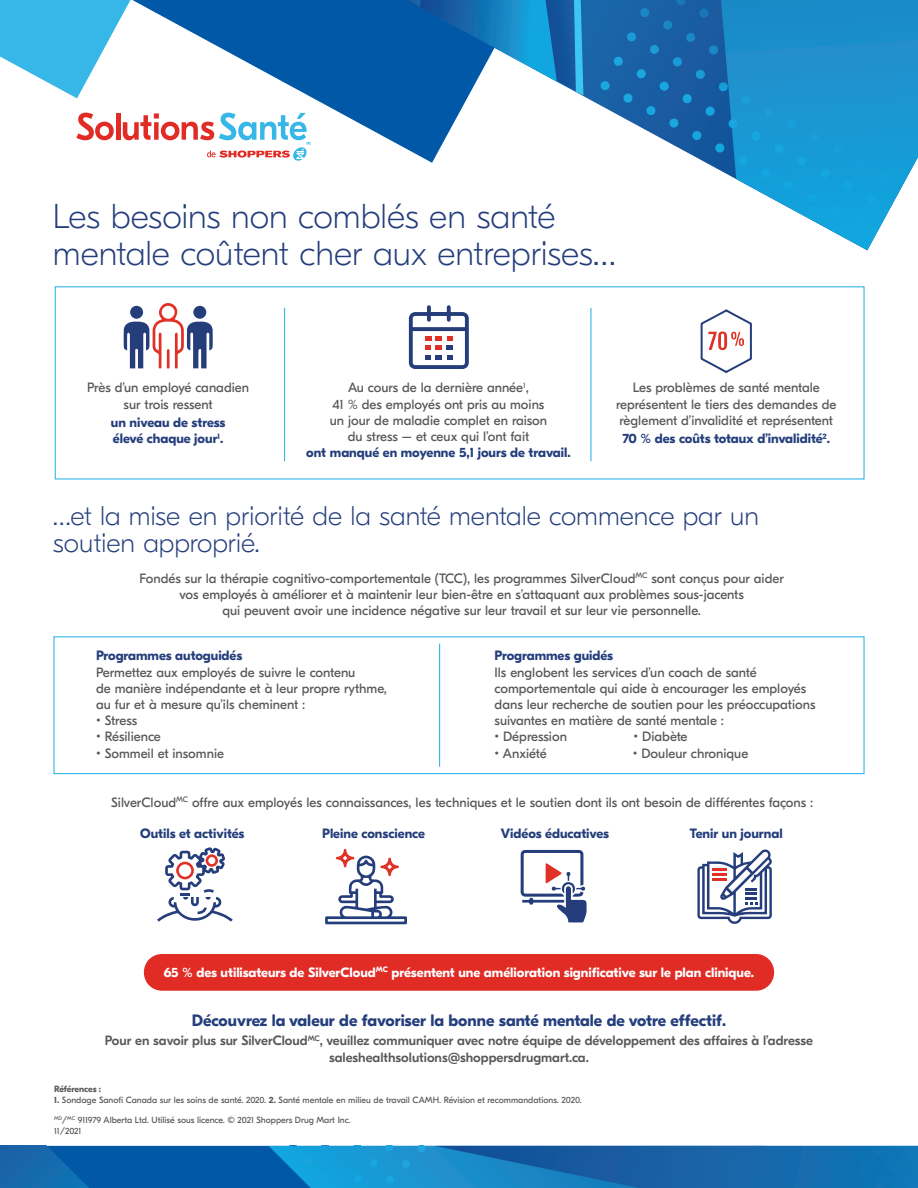
<style>
.page{position:relative;width:918px;height:1188px;background:#fff}
.page>*{position:absolute;margin:0;border:0;box-sizing:border-box;transform-origin:0 0}
.t1{font:100 34.5px/37.5px "GT Eesti Display";color:#243e7c}
.t2{font:100 27px/27px "GT Eesti Display";color:#243e7c}
.t3{font:700 16.5px "GT Eesti Display";color:#243e7c}
.t4{font:13.5px/16.2px "GT Eesti Display";color:#57585a;text-align:center}
.t5{font:700 13.5px/16.2px "GT Eesti Display";color:#243e7c}
.t6{font:500 13.5px/16.2px "GT Eesti Display";color:#57585a;text-align:center}
.t7{font:700 13.5px "GT Eesti Display";color:#fff}
.t8{font:9px "GT Eesti Display";color:#57585a}
.t9{font:700 9px "GT Eesti Display";letter-spacing:-.01em;color:#57585a}
.s1{font-weight:700;color:#243e7c}
.s2{font-weight:700}
</style>
<div class="page">
<div style="left:53px;top:636px;width:812px;height:138px;border:1px solid #37b6e8"></div>
<div style="left:55px;top:286px;width:810px;height:194px;border:1px solid #37b6e8"></div>
<svg style="left:132px;top:0;width:274px;height:149px;fill:#0158a6"></svg>
<svg style="left:0;top:0;width:130px;height:98px"></svg>
<svg style="left:406px;top:0;width:315px;height:171px"></svg>
<svg style="left:406px;top:0;width:177px;height:95px"></svg>
<svg style="left:721px;top:0;width:197px;height:250px"></svg>
<svg style="left:76px;top:113px;width:38px;height:27px"></svg>
<hr style="left:116px;top:113px;width:4px;height:27px;background:#e12c26">
<svg style="left:123px;top:113px;width:188px;height:48px"></svg>
<svg style="left:0;top:1146px;width:918px;height:42px;background:#116eb2"></svg>
<hr style="left:284px;top:308px;width:1px;height:153px;background:#37b6e8">
<hr style="left:590px;top:308px;width:2px;height:153px;background:#37b6e8">
<hr style="left:439px;top:644px;width:1px;height:123px;background:#37b6e8">
<svg style="left:124px;top:303px;width:89px;height:65px"></svg>
<svg style="left:409px;top:305px;width:60px;height:64px"></svg>
<svg style="left:701px;top:309px;width:51px;height:64px"></svg>
<svg style="left:157px;top:847px;width:76px;height:75px"></svg>
<svg style="left:325px;top:849px;width:82px;height:75px"></svg>
<svg style="left:521px;top:850px;width:66px;height:72px"></svg>
<svg style="left:697px;top:849px;width:75px;height:75px"></svg>
<div style="left:144px;top:954px;width:630px;height:37px;background:#e12c26;border-radius:18px"></div>
<p class="t1" style="left:53px;top:198px;width:565px">Les besoins non comblés en santé mentale coûtent cher aux entreprises…</p>
<p class="t4" style="left:87px;top:380px;width:163px">Près d’un employé canadien sur trois ressent</p>
<p class="t5" style="left:111px;top:415px;width:116px">un niveau de stress élevé chaque jour<sup>1</sup>.</p>
<p class="t4" style="left:306px;top:380px;width:266px">Au cours de la dernière année<sup>1</sup>,<br>41 % des employés ont pris au moins<br>un jour de maladie complet en raison<br>du stress – et ceux qui l’ont fait<br><span class="s1">ont manqué en moyenne 5,1 jours de travail.</span></p>
<p class="t4" style="left:616px;top:380px;width:222px">Les problèmes de santé mentale représentent le tiers des demandes de règlement d’invalidité et représentent</p>
<p class="t5" style="left:622px;top:431px;width:209px">70 % des coûts totaux d’invalidité<sup>2</sup>.</p>
<p class="t2" style="left:53px;top:502px;width:708px">…et la mise en priorité de la santé mentale commence par un soutien approprié.</p>
<p class="t4" style="left:140px;top:570px;width:646px">Fondés sur la thérapie cognitivo-comportementale (TCC), les programmes SilverCloud<sup>MC</sup> sont conçus pour aider vos employés à améliorer et à maintenir leur bien-être en s’attaquant aux problèmes sous-jacents<br>qui peuvent avoir une incidence négative sur leur travail et sur leur vie personnelle.</p>
<p class="t5" style="left:96px;top:648px;width:148px">Programmes autoguidés</p>
<p class="t4" style="left:96px;top:664px;width:292px;text-align:left">Permettez aux employés de suivre le contenu<br>de manière indépendante et à leur propre rythme, au fur et à mesure qu’ils cheminent :</p>
<p class="t4" style="left:96px;top:713px;width:43px">• Stress</p>
<p class="t4" style="left:96px;top:729px;width:66px">• Résilience</p>
<p class="t4" style="left:96px;top:745px;width:130px">• Sommeil et insomnie</p>
<p class="t5" style="left:495px;top:648px;width:120px">Programmes guidés</p>
<p class="t4" style="left:495px;top:664px;width:322px;text-align:left">Ils englobent les services d’un coach de santé comportementale qui aide à encourager les employés dans leur recherche de soutien pour les préoccupations suivantes en matière de santé mentale :</p>
<p class="t4" style="left:495px;top:729px;width:74px">• Dépression</p>
<p class="t4" style="left:634px;top:729px;width:56px">• Diabète</p>
<p class="t4" style="left:495px;top:745px;width:54px">• Anxiété</p>
<p class="t4" style="left:633px;top:745px;width:117px">• Douleur chronique</p>
<p class="t4" style="left:111px;top:794px;width:704px">SilverCloud<sup>MC</sup> offre aux employés les connaissances, les techniques et le soutien dont ils ont besoin de différentes façons :</p>
<p class="t5" style="left:140px;top:825px;width:106px">Outils et activités</p>
<p class="t5" style="left:322px;top:825px;width:104px">Pleine conscience</p>
<p class="t5" style="left:501px;top:825px;width:110px">Vidéos éducatives</p>
<p class="t5" style="left:690px;top:825px;width:94px">Tenir un journal</p>
<p class="t7" style="left:164px;top:965px;width:592px">65 % des utilisateurs de SilverCloud<sup>MC</sup> présentent une amélioration significative sur le plan clinique.</p>
<p class="t3" style="left:192px;top:1011px;width:536px">Découvrez la valeur de favoriser la bonne santé mentale de votre effectif.</p>
<p class="t6" style="left:105px;top:1033px;width:710px">Pour en savoir plus sur SilverCloud<sup>MC</sup>, veuillez communiquer avec notre équipe de développement des affaires à l’adresse saleshealthsolutions@shoppersdrugmart.ca.</p>
<p class="t9" style="left:54px;top:1084px;width:49px">Références :</p>
<p class="t8" style="left:54px;top:1095px;width:529px"><span class="s2">1.</span> Sondage Sanofi Canada sur les soins de santé. 2020. <span class="s2">2.</span> Santé mentale en milieu de travail CAMH. Révision et recommandations. 2020.</p>
<p class="t8" style="left:54px;top:1115px;width:298px"><sup>MD</sup>/<sup>MC</sup> 911979 Alberta Ltd. Utilisé sous licence. © 2021 Shoppers Drug Mart Inc.</p>
<p class="t8" style="left:54px;top:1126px;width:29px">11/2021</p>
</div>
